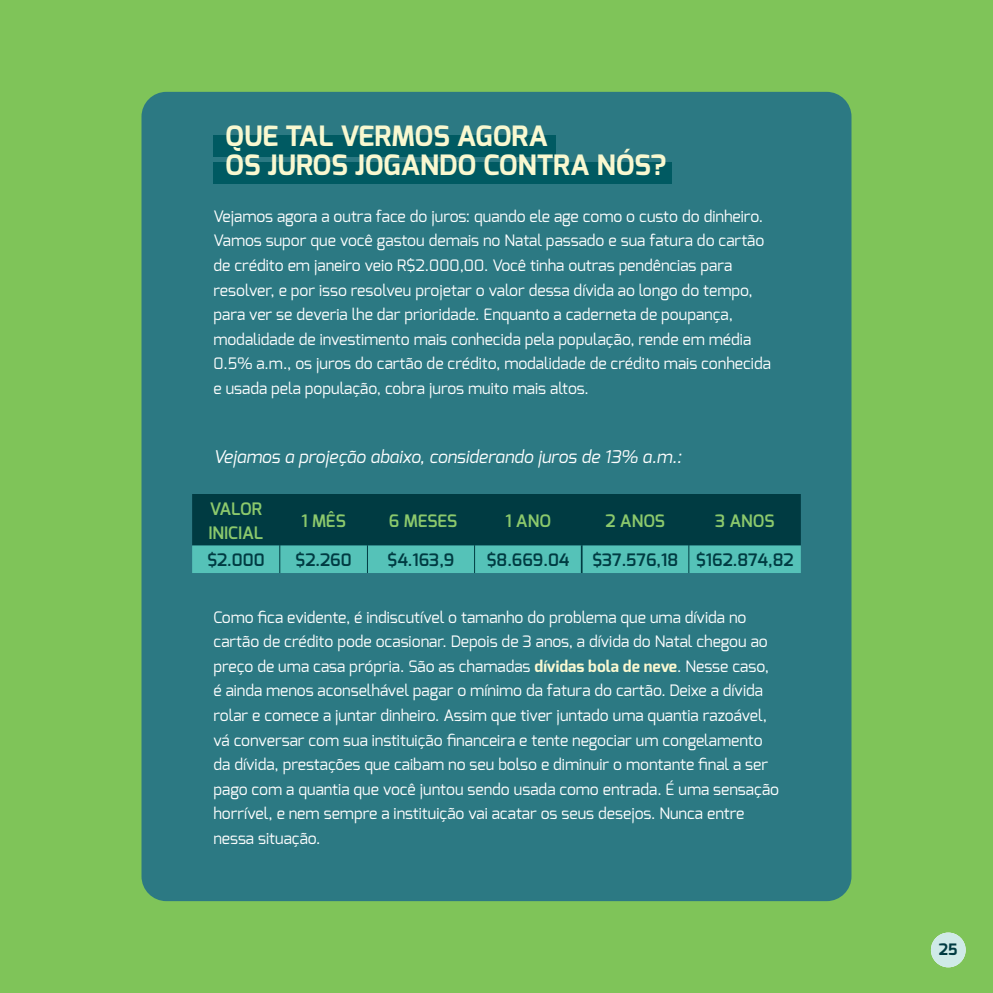
<style>
.page{position:relative;width:993px;height:993px;background:#fff}
.page>*{position:absolute;margin:0;border:0;box-sizing:border-box;transform-origin:0 0}
.t1{font:700 28px "Exo";color:#f9f8d0}
.texto-menor{font:italic 17.5px "Exo";color:#fff}
.Texto_corrido{font:600 17.15px "Exo";color:#003b42}
.Texto_corrido-2{font:600 17.15px/24px "Exo";color:#8cc96c}
.texto-menor-2{font:15.75px/24.5px "Exo";color:#fff}
.texto_básico{font:700 15.75px "Exo";color:#005a62}
.s1{font-weight:700;color:#f9f8d0}
</style>
<div class="page">
<div style="left:0;top:0;width:992px;height:992px;background:#7fc459"></div>
<div style="left:141px;top:92px;width:710px;height:808px;background:#2c7983;border-radius:25px"></div>
<div style="left:213px;top:162px;width:458px;height:22px;background:#005a62"></div>
<div style="left:214px;top:135px;width:342px;height:22px;background:#005a62"></div>
<svg style="left:192px;top:494px;width:608px;height:79px;background:#1d696a"></svg>
<div style="left:930px;top:932px;width:35px;height:34px;background:#cfeae8;border-radius:50%"></div>
<p class="t1" style="left:225px;top:118px;width:324px">QUE TAL VERMOS AGORA</p>
<p class="t1" style="left:225px;top:146px;width:442px">OS JUROS JOGANDO CONTRA NÓS?</p>
<p class="texto-menor-2" style="left:213px;top:204px;width:558px">Vejamos agora a outra face do juros: quando ele age como o custo do dinheiro.<br>Vamos supor que você gastou demais no Natal passado e sua fatura do cartão de crédito em janeiro veio R$2.000,00. Você tinha outras pendências para resolver, e por isso resolveu projetar o valor dessa dívida ao longo do tempo, para ver se deveria lhe dar prioridade. Enquanto a caderneta de poupança, modalidade de investimento mais conhecida pela população, rende em média 0.5% a.m., os juros do cartão de crédito, modalidade de crédito mais conhecida e usada pela população, cobra juros muito mais altos.</p>
<p class="texto-menor" style="left:213px;top:445px;width:469px">Vejamos a projeção abaixo, considerando juros de 13% a.m.:</p>
<p class="Texto_corrido-2" style="left:208px;top:496px;width:56px">VALOR<br>INICIAL</p>
<p class="Texto_corrido-2" style="left:301px;top:508px;width:46px">1 MÊS</p>
<p class="Texto_corrido-2" style="left:389px;top:508px;width:70px">6 MESES</p>
<p class="Texto_corrido-2" style="left:505px;top:508px;width:47px">1 ANO</p>
<p class="Texto_corrido-2" style="left:605px;top:508px;width:61px">2 ANOS</p>
<p class="Texto_corrido-2" style="left:715px;top:508px;width:61px">3 ANOS</p>
<p class="Texto_corrido" style="left:207px;top:548px;width:59px">$2.000</p>
<p class="Texto_corrido" style="left:295px;top:548px;width:58px">$2.260</p>
<p class="Texto_corrido" style="left:387px;top:548px;width:68px">$4.163,9</p>
<p class="Texto_corrido" style="left:486px;top:548px;width:84px">$8.669.04</p>
<p class="Texto_corrido" style="left:592px;top:548px;width:87px">$37.576,18</p>
<p class="Texto_corrido" style="left:695px;top:548px;width:99px">$162.874,82</p>
<p class="texto-menor-2" style="left:213px;top:604px;width:567px">Como fica evidente, é indiscutível o tamanho do problema que uma dívida no cartão de crédito pode ocasionar. Depois de 3 anos, a dívida do Natal chegou ao preço de uma casa própria. São as chamadas <span class="s1">dívidas bola de neve</span>. Nesse caso, é ainda menos aconselhável pagar o mínimo da fatura do cartão. Deixe a dívida rolar e comece a juntar dinheiro. Assim que tiver juntado uma quantia razoável, vá conversar com sua instituição financeira e tente negociar um congelamento da dívida, prestações que caibam no seu bolso e diminuir o montante final a ser pago com a quantia que você juntou sendo usada como entrada. É uma sensação horrível, e nem sempre a instituição vai acatar os seus desejos. Nunca entre nessa situação.</p>
<p class="texto_básico" style="left:938px;top:939px;width:20px">25</p>
</div>
